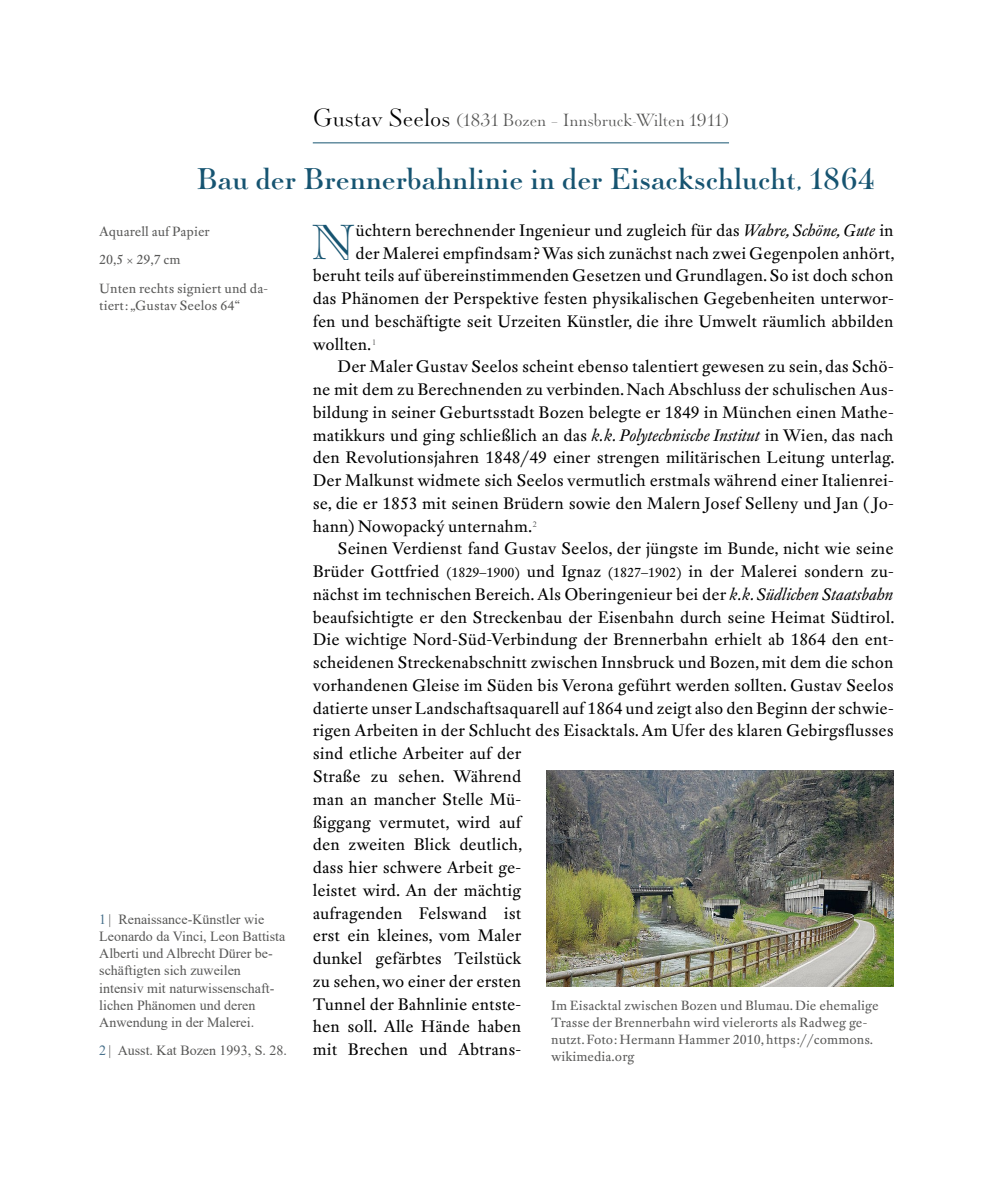
<style>
.page{position:relative;width:993px;height:1191px;background:#fff}
.page>*{position:absolute;margin:0;border:0;box-sizing:border-box;transform-origin:0 0}
.t1{font:48.65px "Paganini Open";color:#165471}
.t2{font:29.75px "Paganini";color:#165471}
.t3{font:17.5px "Kis Antiqua Now TB";color:#000}
.t4{font:300 17.5px "Paganini";color:#575756}
.t5{font:14px/17.2px "Kis Antiqua Now TB";color:#575756}
.t6{font:14px/17.2px "Times New Roman";color:#575756}
.s1{font-size:24.5px;color:#000}
.s2{color:#466f8a}
.s3{font-style:italic}
.s4{font-size:14px}
</style>
<div class="page">
<img style="left:546px;top:770px;width:347px;height:216px">
<hr style="left:313px;top:142px;width:415px;height:1px;background:#165471">
<p class="t4" style="left:313px;top:111px;width:417px"><span class="s1">Gustav Seelos</span> (1831 Bozen – Innsbruck-Wilten 1911)</p>
<h2 class="t2" style="left:196px;top:163px;width:680px">Bau der Brennerbahnlinie in der Eisackschlucht, 1864</h2>
<p class="t5" style="left:99px;top:217px;width:170px;line-height:28.3px">Aquarell auf Papier<br>20,5 × 29,7 cm<br>Unten rechts signiert und da-</p>
<p class="t5" style="left:99px;top:296px;width:142px">tiert: „Gustav Seelos 64“</p>
<p class="t6" style="left:99px;top:910px;width:187px"><span class="s2">1</span> | Renaissance-Künstler wie<br>Leonardo da Vinci, Leon Battista<br>Alberti und Albrecht Dürer be&shy;schäftigten sich zuweilen intensiv mit naturwissenschaft&shy;lichen Phänomen und deren<br>Anwendung in der Malerei.</p>
<p class="t6" style="left:99px;top:1041px;width:189px"><span class="s2">2</span> | Ausst. Kat Bozen 1993, S. 28.</p>
<h1 class="t1" style="left:311px;top:216px;width:46px">N</h1>
<p class="t3" style="left:355px;top:220px;width:539px">üchtern berechnender Ingenieur und zugleich für das <span class="s3">Wahre, Schöne, Gute</span> in</p>
<p class="t3" style="left:355px;top:243px;width:540px">der Malerei empfindsam? Was sich zunächst nach zwei Gegenpolen anhört,</p>
<p class="t3" style="left:313px;top:265px;width:582px">beruht teils auf übereinstimmenden Gesetzen und Grundlagen. So ist doch schon</p>
<p class="t3" style="left:313px;top:288px;width:582px">das Phänomen der Perspektive festen physikalischen Gegebenheiten unterwor-</p>
<p class="t3" style="left:313px;top:311px;width:582px">fen und beschäftigte seit Urzeiten Künstler, die ihre Umwelt räumlich abbilden</p>
<p class="t3" style="left:313px;top:334px;width:65px">wollten.<sup>1</sup></p>
<p class="t3" style="left:337px;top:356px;width:557px">Der Maler Gustav Seelos scheint ebenso talentiert gewesen zu sein, das Schö-</p>
<p class="t3" style="left:313px;top:379px;width:582px">ne mit dem zu Berechnenden zu verbinden. Nach Abschluss der schulischen Aus-</p>
<p class="t3" style="left:313px;top:402px;width:582px">bildung in seiner Geburtsstadt Bozen belegte er 1849 in München einen Mathe-</p>
<p class="t3" style="left:313px;top:425px;width:582px">matikkurs und ging schließlich an das <span class="s3">k.k. Polytechnische Institut</span> in Wien, das nach</p>
<p class="t3" style="left:313px;top:447px;width:583px">den Revolutionsjahren 1848/49 einer strengen militärischen Leitung unterlag.</p>
<p class="t3" style="left:313px;top:470px;width:582px">Der Malkunst widmete sich Seelos vermutlich erstmals während einer Italienrei-</p>
<p class="t3" style="left:313px;top:493px;width:582px">se, die er 1853 mit seinen Brüdern sowie den Malern Josef Selleny und Jan ( Jo-</p>
<p class="t3" style="left:313px;top:516px;width:225px">hann) Nowopacký unternahm.<sup>2</sup></p>
<p class="t3" style="left:337px;top:538px;width:557px">Seinen Verdienst fand Gustav Seelos, der jüngste im Bunde, nicht wie seine</p>
<p class="t3" style="left:313px;top:561px;width:582px">Brüder Gottfried <span class="s4">(1829–1900)</span> und Ignaz <span class="s4">(1827–1902)</span> in der Malerei sondern zu-</p>
<p class="t3" style="left:313px;top:584px;width:582px">nächst im technischen Bereich. Als Oberingenieur bei der <span class="s3">k.k. Südlichen Staatsbahn</span></p>
<p class="t3" style="left:313px;top:607px;width:583px">beaufsichtigte er den Streckenbau der Eisenbahn durch seine Heimat Südtirol.</p>
<p class="t3" style="left:313px;top:629px;width:582px">Die wichtige Nord-Süd-Verbindung der Brennerbahn erhielt ab 1864 den ent-</p>
<p class="t3" style="left:313px;top:652px;width:582px">scheidenen Streckenabschnitt zwischen Innsbruck und Bozen, mit dem die schon</p>
<p class="t3" style="left:313px;top:675px;width:582px">vorhandenen Gleise im Süden bis Verona geführt werden sollten. Gustav Seelos</p>
<p class="t3" style="left:313px;top:698px;width:582px">datierte unser Landschaftsaquarell auf 1864 und zeigt also den Beginn der schwie-</p>
<p class="t3" style="left:313px;top:720px;width:582px">rigen Arbeiten in der Schlucht des Eisacktals. Am Ufer des klaren Gebirgsflusses</p>
<p class="t3" style="left:313px;top:743px;width:210px">sind etliche Arbeiter auf der</p>
<p class="t3" style="left:313px;top:766px;width:210px">Straße zu sehen. Während</p>
<p class="t3" style="left:313px;top:789px;width:210px">man an mancher Stelle Mü-</p>
<p class="t3" style="left:313px;top:811px;width:210px">ßiggang vermutet, wird auf</p>
<p class="t3" style="left:313px;top:834px;width:211px">den zweiten Blick deutlich,</p>
<p class="t3" style="left:313px;top:857px;width:210px">dass hier schwere Arbeit ge-</p>
<p class="t3" style="left:313px;top:880px;width:210px">leistet wird. An der mächtig</p>
<p class="t3" style="left:313px;top:902px;width:210px">aufragenden Felswand ist</p>
<p class="t3" style="left:313px;top:925px;width:210px">erst ein kleines, vom Maler</p>
<p class="t3" style="left:313px;top:948px;width:210px">dunkel gefärbtes Teilstück</p>
<p class="t3" style="left:313px;top:971px;width:210px">zu sehen, wo einer der ersten</p>
<p class="t3" style="left:313px;top:993px;width:210px">Tunnel der Bahnlinie entste-</p>
<p class="t3" style="left:313px;top:1016px;width:210px">hen soll. Alle Hände haben</p>
<p class="t3" style="left:313px;top:1039px;width:210px">mit Brechen und Abtrans-</p>
<p class="t5" style="left:551px;top:996px;width:329px">Im Eisacktal zwischen Bozen und Blumau. Die ehemalige Trasse der Brennerbahn wird vielerorts als Radweg ge&shy;nutzt. Foto: Hermann Hammer 2010, https://commons. wikimedia.org</p>
</div>
